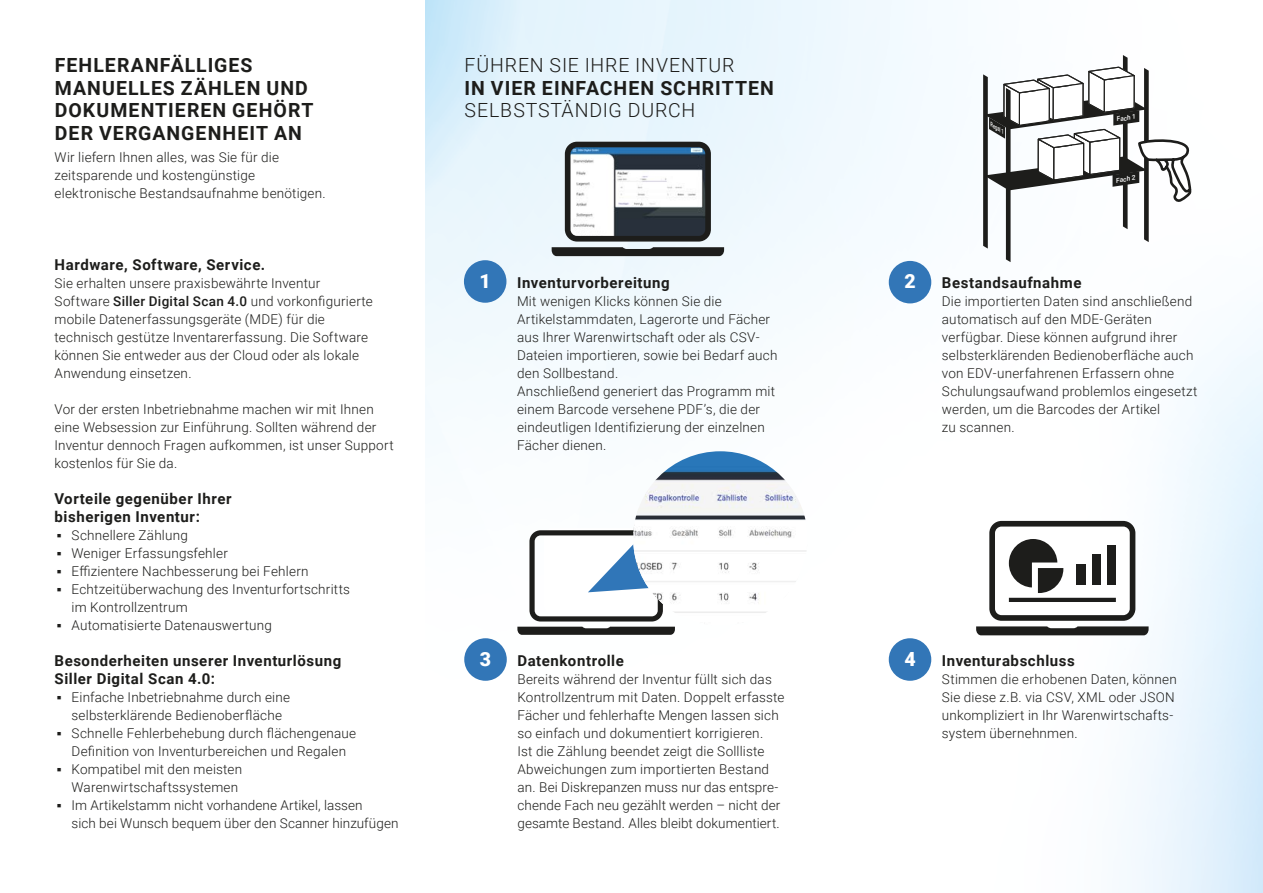
<style>
.page{position:relative;width:1263px;height:893px;background:#fff}
.page>*{position:absolute;margin:0;border:0;box-sizing:border-box;transform-origin:0 0}
.UE_1{font:700 19.5px/22.5px "Roboto";letter-spacing:.055em;color:#1d1d1b}
.UE_re{font:300 19.5px/22.5px "Roboto";letter-spacing:.045em;color:#1d1d1b}
.UE{font:900 19.5px "Roboto";color:#fff}
.Text_UE_2{font:700 15px/18px "Roboto";letter-spacing:.04em;color:#1d1d1b}
.Text_1{font:300 13.5px/18px "Roboto";letter-spacing:.015em;color:#1d1d1b}
.t1{font:500 6.6px "Roboto";color:#fff}
.t2{font:italic 500 6.6px "Roboto";color:#fff}
.t3{font:italic 500 5.7px "Roboto";color:#fff;scale:.81 1}
.s1{font-weight:500}
.s2{font-family:"Zeitung Mono Pro"}
.s3{font-weight:700}
</style>
<div class="page">
<img style="left:425px;top:0;width:838px;height:893px">
<svg style="left:976px;top:521px;width:172px;height:114px"></svg>
<div style="left:1076px;top:564px;width:10px;height:20px;background:#1d1d1b"></div>
<div style="left:1092px;top:555px;width:8px;height:30px;background:#1d1d1b"></div>
<div style="left:1107px;top:545px;width:9px;height:39px;background:#1d1d1b"></div>
<div style="left:464px;top:260px;width:42px;height:43px;background:#3276b7;border-radius:50%"></div>
<div style="left:889px;top:261px;width:42px;height:42px;background:#3276b7;border-radius:50%"></div>
<div style="left:464px;top:638px;width:43px;height:43px;background:#3276b7;border-radius:50%"></div>
<div style="left:889px;top:638px;width:42px;height:43px;background:#3276b7;border-radius:50%"></div>
<svg style="left:983px;top:55px;width:210px;height:207px"></svg>
<svg style="left:517px;top:627px;width:158px;height:8px"></svg>
<svg style="left:529px;top:530px;width:104px;height:91px"></svg>
<img style="left:633px;top:451px;width:174px;height:175px">
<svg style="left:552px;top:142px;width:172px;height:114px"></svg>
<p class="UE_1" style="left:55px;top:53px;width:260px">FEHLERANFÄLLIGES<br>MANUELLES ZÄHLEN UND<br>DOKUMENTIEREN GEHÖRT<br>DER VERGANGENHEIT AN</p>
<p class="Text_1" style="left:55px;top:148px;width:273px">Wir liefern Ihnen alles, was Sie für die zeitsparende und kostengünstige elektronische Bestandsaufnahme benötigen.</p>
<p class="Text_UE_2" style="left:55px;top:255px;width:212px">Hardware, Software, Service.</p>
<p class="Text_1" style="left:55px;top:274px;width:320px">Sie erhalten unsere praxisbewährte Inventur Software <span class="s1">Siller Digital Scan 4.0</span> und vorkonfigurierte mobile Datenerfassungsgeräte (MDE) für die technisch gestütze Inventarerfassung. Die Software können Sie entweder aus der Cloud oder als lokale Anwendung einsetzen.</p>
<p class="Text_1" style="left:55px;top:400px;width:341px">Vor der ersten Inbetriebnahme machen wir mit Ihnen eine Websession zur Einführung. Sollten während der Inventur dennoch Fragen aufkommen, ist unser Support kostenlos für Sie da.</p>
<p class="Text_UE_2" style="left:55px;top:489px;width:179px">Vorteile gegenüber Ihrer bisherigen Inventur:</p>
<p class="Text_1" style="left:55px;top:526px;width:135px"><span class="s2">•</span> Schnellere Zählung</p>
<p class="Text_1" style="left:55px;top:544px;width:175px"><span class="s2">•</span> Weniger Erfassungsfehler</p>
<p class="Text_1" style="left:55px;top:562px;width:256px"><span class="s2">•</span> Effizientere Nachbesserung bei Fehlern</p>
<p class="Text_1" style="left:72px;top:580px;width:280px;text-indent:-17px"><span class="s2">•</span> Echtzeitüberwachung des Inventurfortschritts im Kontrollzentrum</p>
<p class="Text_1" style="left:55px;top:616px;width:219px"><span class="s2">•</span> Automatisierte Datenauswertung</p>
<p class="Text_UE_2" style="left:55px;top:651px;width:288px">Besonderheiten unserer Inventurlösung<br>Siller Digital Scan 4.0:</p>
<p class="Text_1" style="left:72px;top:688px;width:220px;text-indent:-17px"><span class="s2">•</span> Einfache Inbetriebnahme durch eine selbsterklärende Bedienoberfläche</p>
<p class="Text_1" style="left:55px;top:724px;width:303px;text-align:center"><span class="s2">•</span> Schnelle Fehlerbehebung durch flächengenaue<br>Definition von Inventurbereichen und Regalen</p>
<p class="Text_1" style="left:55px;top:760px;width:189px;text-align:right"><span class="s2">•</span> Kompatibel mit den meisten<br>Warenwirtschaftssystemen</p>
<p class="Text_1" style="left:72px;top:796px;width:328px;text-indent:-17px"><span class="s2">•</span> Im Artikelstamm nicht vorhandene Artikel, lassen<br>sich bei Wunsch bequem über den Scanner hinzufügen</p>
<p class="UE_re" style="left:465px;top:53px;width:311px">FÜHREN SIE IHRE INVENTUR<br><span class="s3">IN VIER EINFACHEN SCHRITTEN<br></span>SELBSTSTÄNDIG DURCH</p>
<p class="t3" style="left:994px;top:121px;width:20px;rotate:31deg">Regal 1</p>
<p class="t1" style="left:1116px;top:115px;width:21px;rotate:-8deg">Fach 1</p>
<p class="t2" style="left:1115px;top:176px;width:21px;rotate:-8deg">Fach 2</p>
<p class="UE" style="left:480px;top:267px;width:13px">1</p>
<p class="Text_UE_2" style="left:942px;top:273px;width:141px">Bestandsaufnahme</p>
<p class="Text_1" style="left:942px;top:292px;width:257px">Die importierten Daten sind anschließend automatisch auf den MDE-Geräten verfügbar. Diese können aufgrund ihrer selbsterklärenden Bedienoberfläche auch von EDV-unerfahrenen Erfassern ohne Schulungsaufwand problemlos eingesetzt werden, um die Barcodes der Artikel<br>zu scannen.</p>
<p class="UE" style="left:904px;top:268px;width:13px">2</p>
<p class="Text_UE_2" style="left:517px;top:273px;width:154px">Inventurvorbereitung</p>
<p class="Text_1" style="left:517px;top:292px;width:262px">Mit wenigen Klicks können Sie die Artikelstammdaten, Lagerorte und Fächer aus Ihrer Warenwirtschaft oder als CSV-Dateien importieren, sowie bei Bedarf auch den Sollbestand.</p>
<p class="Text_1" style="left:517px;top:382px;width:260px">Anschließend generiert das Programm mit einem Barcode versehene PDF’s, die der eindeutligen Identifizierung der einzelnen Fächer dienen.</p>
<p class="UE" style="left:480px;top:645px;width:13px">3</p>
<p class="Text_UE_2" style="left:942px;top:651px;width:134px">Inventurabschluss</p>
<p class="Text_1" style="left:942px;top:670px;width:236px">Stimmen die erhobenen Daten, können Sie diese z.B. via CSV, XML oder JSON unkompliziert in Ihr Warenwirtschafts&shy;system übernehnmen.</p>
<p class="UE" style="left:904px;top:645px;width:13px">4</p>
<p class="Text_UE_2" style="left:517px;top:651px;width:108px">Datenkontrolle</p>
<p class="Text_1" style="left:517px;top:670px;width:269px">Bereits während der Inventur füllt sich das Kontrollzentrum mit Daten. Doppelt erfasste Fächer und fehlerhafte Mengen lassen sich so einfach und dokumentiert korrigieren.</p>
<p class="Text_1" style="left:517px;top:742px;width:264px">Ist die Zählung beendet zeigt die Sollliste Abweichungen zum importierten Bestand an. Bei Diskrepanzen muss nur das entspre&shy;chende Fach neu gezählt werden – nicht der gesamte Bestand. Alles bleibt dokumentiert.</p>
</div>
